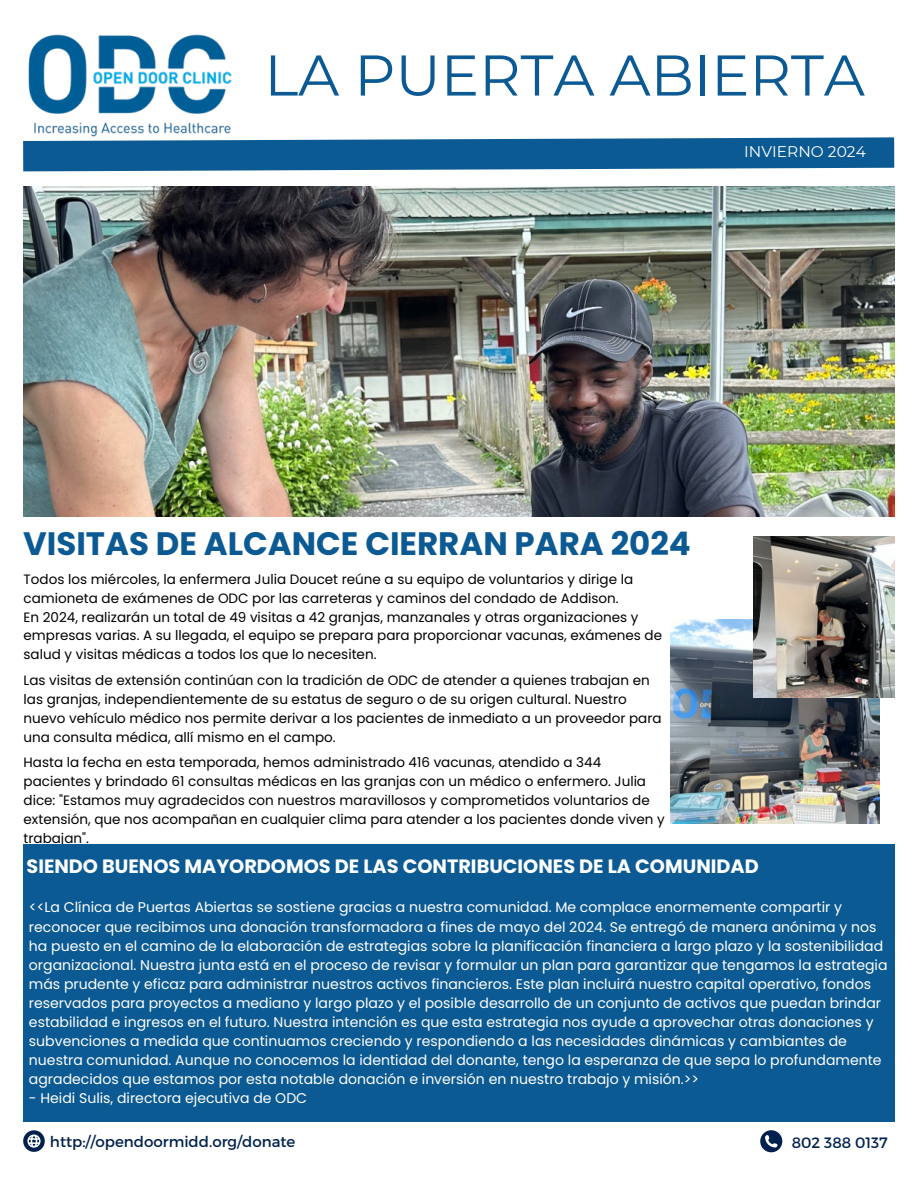
<style>
.page{position:relative;width:918px;height:1188px;background:#fff}
.page>*{position:absolute;margin:0;border:0;box-sizing:border-box;transform-origin:0 0}
.t1{font:57.3px "Montserrat";color:#0c5a93}
.t2{font:700 32.4px "Poppins";color:#0c5a93}
.t3{font:700 19.2px "Poppins";color:#fff}
.t4{font:15.45px "Montserrat";letter-spacing:-.005em;color:#fff}
.t5{font:15px "Montserrat";color:#00214d}
.t6{font:14.1px/19px "Poppins";color:#fff}
.t7{font:13.5px/18.8px "Poppins";color:#000}
</style>
<div class="page">
<img style="left:24px;top:187px;width:870px;height:329px">
<svg style="left:23px;top:137px;width:872px;height:50px"></svg>
<img style="left:28px;top:34px;width:204px;height:103px">
<svg style="left:760px;top:1130px;width:22px;height:22px"></svg>
<svg style="left:23px;top:1130px;width:22px;height:22px"></svg>
<img style="left:670px;top:619px;width:210px;height:204px">
<img style="left:754px;top:537px;width:140px;height:161px">
<div style="left:24px;top:845px;width:870px;height:277px;background:#0c5a93"></div>
<h1 class="t1" style="left:264px;top:40px;width:602px">LA PUERTA ABIERTA</h1>
<p class="t4" style="left:744px;top:142px;width:123px">INVIERNO 2024</p>
<h2 class="t2" style="left:23px;top:521px;width:669px">VISITAS DE ALCANCE CIERRAN PARA 2024</h2>
<p class="t7" style="left:24px;top:570px;width:640px">Todos los miércoles, la enfermera Julia Doucet reúne a su equipo de voluntarios y dirige la camioneta de exámenes de ODC por las carreteras y caminos del condado de Addison.<br>En 2024, realizarán un total de 49 visitas a 42 granjas, manzanales y otras organizaciones y empresas varias. A su llegada, el equipo se prepara para proporcionar vacunas, exámenes de salud y visitas médicas a todos los que lo necesiten.</p>
<p class="t7" style="left:24px;top:671px;width:640px">Las visitas de extensión continúan con la tradición de ODC de atender a quienes trabajan en las granjas, independientemente de su estatus de seguro o de su origen cultural. Nuestro nuevo vehículo médico nos permite derivar a los pacientes de inmediato a un proveedor para una consulta médica, allí mismo en el campo.</p>
<p class="t7" style="left:24px;top:753px;width:643px">Hasta la fecha en esta temporada, hemos administrado 416 vacunas, atendido a 344 pacientes y brindado 61 consultas médicas en las granjas con un médico o enfermero. Julia dice: "Estamos muy agradecidos con nuestros maravillosos y comprometidos voluntarios de extensión, que nos acompañan en cualquier clima para atender a los pacientes donde viven y trabajan".</p>
<h3 class="t3" style="left:27px;top:853px;width:734px">SIENDO BUENOS MAYORDOMOS DE LAS CONTRIBUCIONES DE LA COMUNIDAD</h3>
<p class="t6" style="left:29px;top:898px;width:860px">&lt;&lt;La Clínica de Puertas Abiertas se sostiene gracias a nuestra comunidad. Me complace enormemente compartir y reconocer que recibimos una donación transformadora a fines de mayo del 2024. Se entregó de manera anónima y nos ha puesto en el camino de la elaboración de estrategias sobre la planificación financiera a largo plazo y la sostenibilidad organizacional. Nuestra junta está en el proceso de revisar y formular un plan para garantizar que tengamos la estrategia más prudente y eficaz para administrar nuestros activos financieros. Este plan incluirá nuestro capital operativo, fondos reservados para proyectos a mediano y largo plazo y el posible desarrollo de un conjunto de activos que puedan brindar estabilidad e ingresos en el futuro. Nuestra intención es que esta estrategia nos ayude a aprovechar otras donaciones y subvenciones a medida que continuamos creciendo y respondiendo a las necesidades dinámicas y cambiantes de nuestra comunidad. Aunque no conocemos la identidad del donante, tengo la esperanza de que sepa lo profundamente agradecidos que estamos por esta notable donación e inversión en nuestro trabajo y misión.&gt;&gt;</p>
<p class="t6" style="left:29px;top:1088px;width:280px">- Heidi Sulis, directora ejecutiva de ODC</p>
<p class="t5" style="left:50px;top:1132px;width:247px">http://opendoormidd.org/donate</p>
<p class="t5" style="left:792px;top:1133px;width:97px">802 388 0137</p>
</div>
